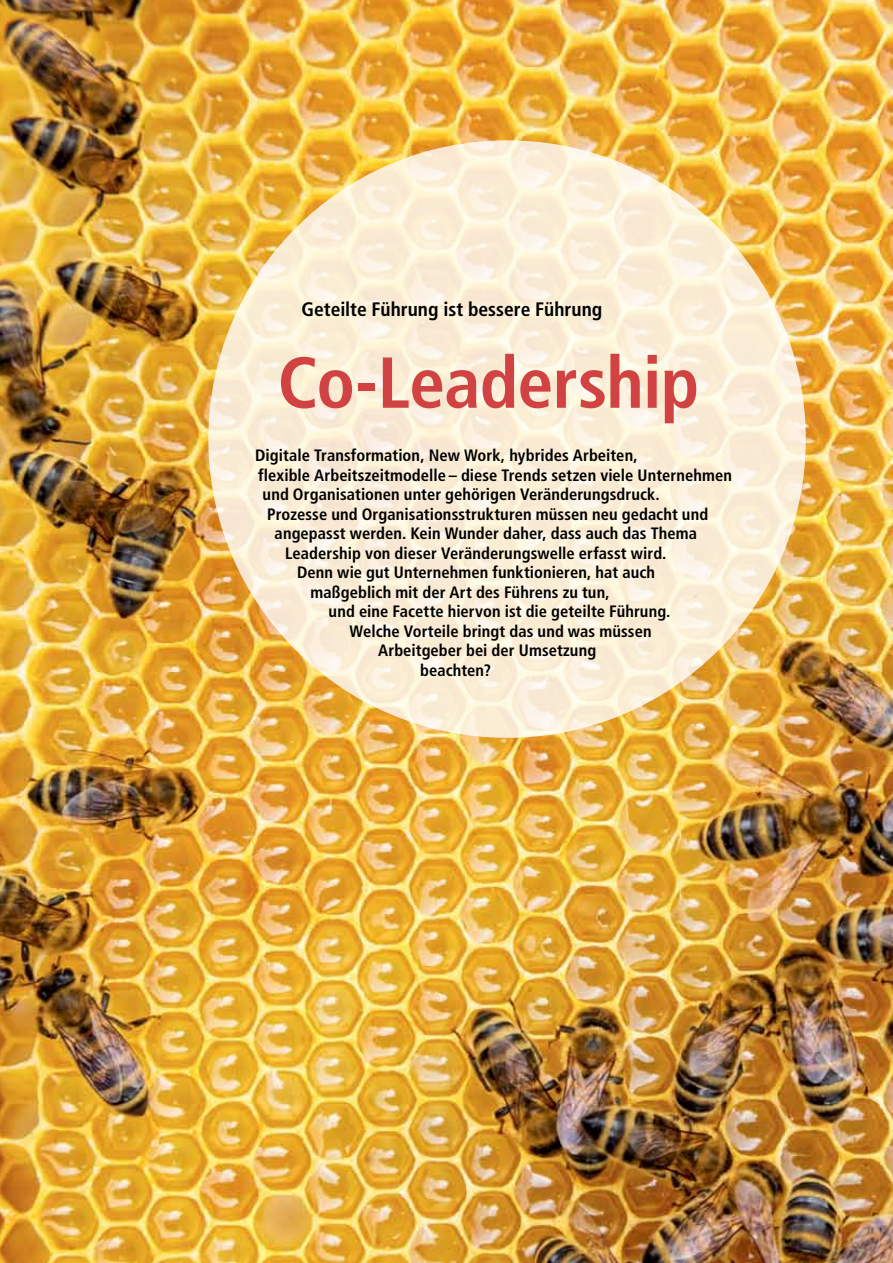
<style>
.page{position:relative;width:893px;height:1263px;background:#fff}
.page>*{position:absolute;margin:0;border:0;box-sizing:border-box;transform-origin:0 0}
.t1{font:700 condensed 72px "Frutiger LT Std";letter-spacing:-.01em;color:#d04342}
.t2{font:700 condensed 19.5px "Frutiger LT Std";color:#000}
.t3{font:700 condensed 16.5px "Frutiger LT Std";letter-spacing:.005em;color:#000}
</style>
<div class="page">
<img style="left:0;top:0;width:893px;height:1263px">
<svg style="left:208px;top:140px;width:598px;height:598px;background:#faefd9"></svg>
<p class="t2" style="left:302px;top:297px;width:302px">Geteilte Führung ist bessere Führung</p>
<p class="t1" style="left:278px;top:340px;width:423px">Co-Leadership</p>
<p class="t3" style="left:255px;top:446px;width:384px">Digitale Transformation, New Work, hybrides Arbeiten,</p>
<p class="t3" style="left:258px;top:465px;width:475px">flexible Arbeitszeitmodelle – diese Trends setzen viele Unternehmen</p>
<p class="t3" style="left:263px;top:485px;width:399px">und Organisationen unter gehörigen Veränderungsdruck.</p>
<p class="t3" style="left:267px;top:504px;width:443px">Prozesse und Organisationsstrukturen müssen neu gedacht und</p>
<p class="t3" style="left:275px;top:524px;width:424px">angepasst werden. Kein Wunder daher, dass auch das Thema</p>
<p class="t3" style="left:285px;top:543px;width:383px">Leadership von dieser Veränderungswelle erfasst wird.</p>
<p class="t3" style="left:297px;top:563px;width:359px">Denn wie gut Unternehmen funktionieren, hat auch</p>
<p class="t3" style="left:311px;top:582px;width:301px">maßgeblich mit der Art des Führens zu tun,</p>
<p class="t3" style="left:329px;top:602px;width:343px">und eine Facette hiervon ist die geteilte Führung.</p>
<p class="t3" style="left:350px;top:621px;width:303px">Welche Vorteile bringt das und was müssen</p>
<p class="t3" style="left:378px;top:641px;width:220px">Arbeitgeber bei der Umsetzung</p>
<p class="t3" style="left:420px;top:660px;width:72px">beachten?</p>
</div>
